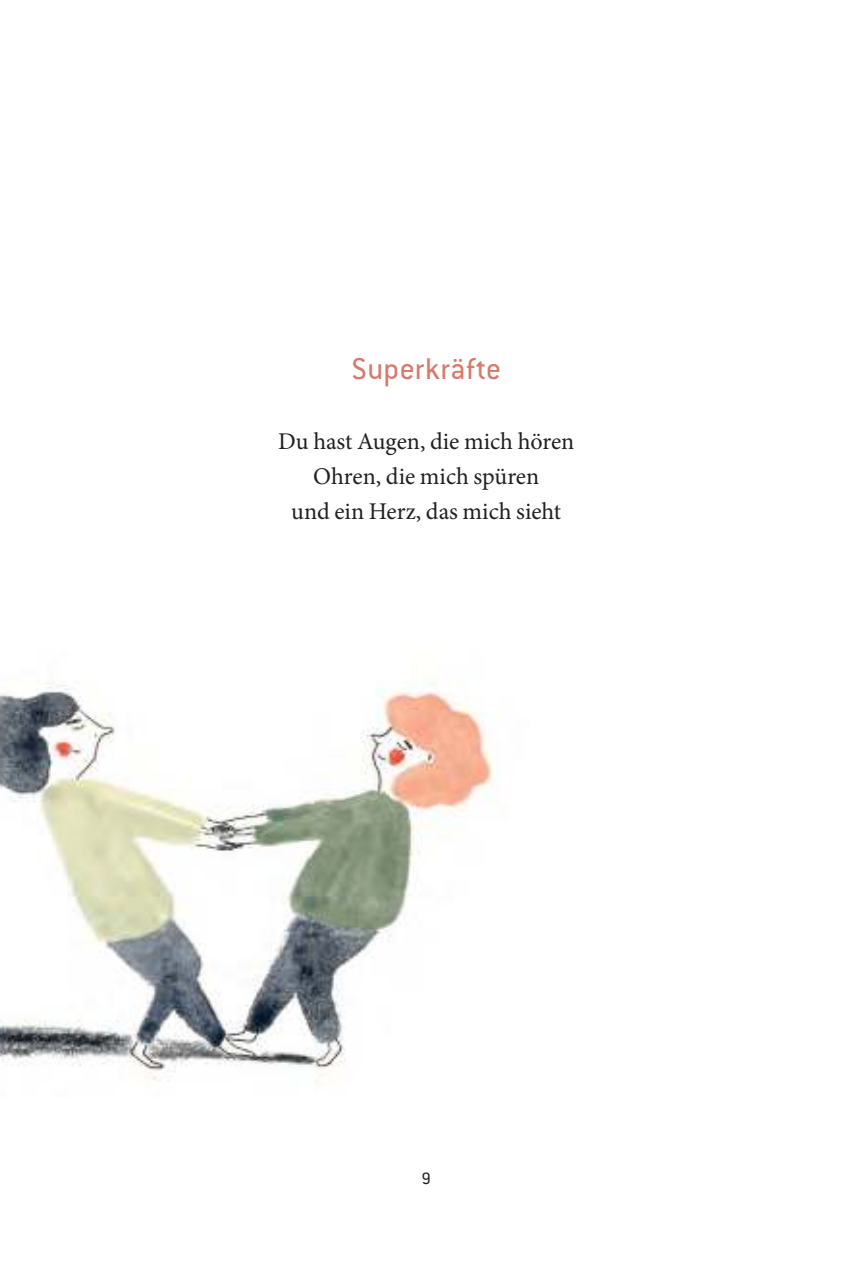
<style>
.page{position:relative;width:852px;height:1277px;background:#fff}
.page>*{position:absolute;margin:0;border:0;box-sizing:border-box;transform-origin:0 0}
.t1{font:33px "Conduit ITC Std";letter-spacing:.02em;color:#d67a6c}
.t2{font:24px/35px "Minion Pro";color:#231f20;text-align:center}
.t3{font:18px "Conduit ITC Std";color:#231f20}
</style>
<div class="page">
<img style="left:0;top:682px;width:499px;height:399px">
<h1 class="t1" style="left:351px;top:357px;width:151px">Superkräfte</h1>
<p class="t2" style="left:278px;top:425px;width:297px">Du hast Augen, die mich hören<br>Ohren, die mich spüren<br>und ein Herz, das mich sieht</p>
<p class="t3" style="left:421px;top:1172px;width:11px">9</p>
</div>
